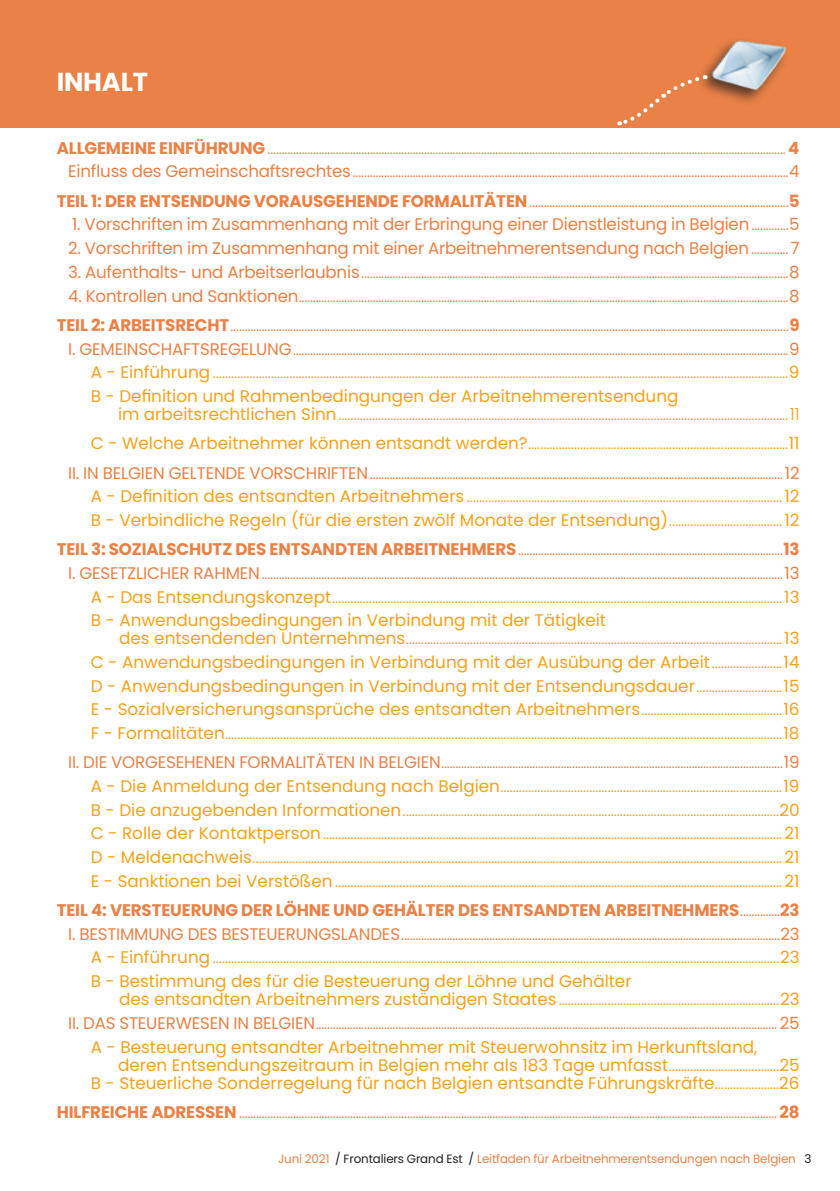
<style>
.page{position:relative;width:840px;height:1191px;background:#fff}
.page>*{position:absolute;margin:0;border:0;box-sizing:border-box;transform-origin:0 0}
.t1{font:700 26px "Poppins";letter-spacing:-.01em;color:#fff}
.t2{font:300 16.8px/23.6px "Poppins";color:#f5a21a;text-align:justify}
.t3{font:300 16.8px/23.6px "Poppins";color:#ea8146;text-align:right}
.t4{font:16.8px/18px "Poppins";color:#f5a21a;text-align:right}
.t5{font:16.8px "Poppins";letter-spacing:-.01em;color:#ea8146}
.t6{font:700 16.8px "Poppins";letter-spacing:-.01em;color:#ea8146}
.t7{font:12px "Poppins";letter-spacing:-.01em;color:#ea8146}
.s1{font-weight:700}
.s2{font-weight:400}
.s3{font-weight:300}
.s4{font-weight:400;color:#ea8146}
.s5{color:#ea8146}
.s6{color:#231f20}
</style>
<div class="page">
<div style="left:0;top:0;width:839px;height:127px;background:#ea8146"></div>
<div style="left:695px;top:37px;width:95px;height:69px;background:#231f20;opacity:.75"></div>
<img style="left:707px;top:37px;width:83px;height:69px">
<svg style="left:617px;top:74px;width:88px;height:52px"></svg>
<h1 class="t1" style="left:57px;top:67px;width:93px">INHALT</h1>
<p class="t3" style="left:57px;top:136px;width:744px"><span class="s1">ALLGEMEINE EINFÜHRUNG</span>...................................................................................................................................................................................... <span class="s1">4<br></span><span class="s2">Einfluss des Gemeinschaftsrechtes</span>.........................................................................................................................................................<span class="s2">4</span></p>
<p class="t3" style="left:57px;top:189px;width:744px"><span class="s1">TEIL 1: DER ENTSENDUNG VORAUSGEHENDE FORMALITÄTEN</span>...........................................................................................<span class="s1">5</span></p>
<p class="t5" style="left:72px;top:215px;width:728px">1. Vorschriften im Zusammenhang mit der Erbringung einer Dienstleistung in Belgien<span class="s3">.............</span>5</p>
<p class="t5" style="left:68px;top:238px;width:732px">2. Vorschriften im Zusammenhang mit einer Arbeitnehmerentsendung nach Belgien<span class="s3">.............</span>7</p>
<p class="t3" style="left:68px;top:260px;width:732px"><span class="s2">3. Aufenthalts- und Arbeitserlaubnis</span>......................................................................................................................................................<span class="s2">8</span></p>
<p class="t3" style="left:57px;top:281px;width:744px;line-height:29.4px"><span class="s2">4. Kontrollen und Sanktionen</span>............................................................................................................................................................................<span class="s2">8<br></span><span class="s1">TEIL 2: ARBEITSRECHT</span>....................................................................................................................................................................................................<span class="s1">9</span></p>
<p class="t2" style="left:91px;top:337px;width:709px;text-indent:-23px"><span class="s4">I. GEMEINSCHAFTSREGELUNG</span><span class="s5">..............................................................................................................................................................................</span><span class="s4">9<br></span><span class="s2">A - Einführung</span> ............................................................................................................................................................................................<span class="s2">9<br>B - Definition und Rahmenbedingungen der Arbeitnehmerentsendung</span></p>
<p class="t2" style="left:68px;top:399px;width:732px;line-height:29.4px;text-align:right"><span class="s2">im arbeitsrechtlichen Sinn</span>...................................................................................................................................................11<br><span class="s2">C - Welche Arbeitnehmer können entsandt werden?</span>.....................................................................................<span class="s2">11<br></span><span class="s4">II. IN BELGIEN GELTENDE VORSCHRIFTEN</span><span class="s5">.................................................................................................................................................</span><span class="s4">12</span></p>
<p class="t2" style="left:91px;top:484px;width:709px"><span class="s2">A - Definition des entsandten Arbeitnehmers</span> .......................................................................................................<span class="s2">12<br>B - Verbindliche Regeln (für die ersten zwölf Monate der Entsendung)</span>.....................................<span class="s2">12</span></p>
<p class="t3" style="left:57px;top:537px;width:743px"><span class="s1">TEIL 3: SOZIALSCHUTZ DES ENTSANDTEN ARBEITNEHMERS</span>.............................................................................................<span class="s1">13</span></p>
<p class="t3" style="left:68px;top:561px;width:732px"><span class="s2">I. GESETZLICHER RAHMEN</span>.......................................................................................................................................................................................<span class="s2">13</span></p>
<p class="t2" style="left:91px;top:585px;width:709px"><span class="s2">A - Das Entsendungskonzept</span>...................................................................................................................................................<span class="s2">13</span></p>
<p class="t4" style="left:91px;top:611px;width:516px">B - Anwendungsbedingungen in Verbindung mit der Tätigkeit</p>
<p class="t2" style="left:91px;top:626px;width:709px;text-indent:28px"><span class="s2">des entsendenden Unternehmens</span>...........................................................................................................................<span class="s2">13<br>C - Anwendungsbedingungen in Verbindung mit der Ausübung der Arbeit</span>.......................<span class="s2">14<br>D - Anwendungsbedingungen in Verbindung mit der Entsendungsdauer</span>............................<span class="s2">15<br>E - Sozialversicherungsansprüche des entsandten Arbeitnehmers</span>..............................................<span class="s2">16<br>F - Formalitäten</span>......................................................................................................................................................................................<span class="s2">18</span></p>
<p class="t2" style="left:91px;top:751px;width:709px;text-indent:-23px"><span class="s4">II. DIE VORGESEHENEN FORMALITÄTEN IN BELGIEN</span><span class="s5">........................................................................................................................</span><span class="s4">19<br></span><span class="s2">A - Die Anmeldung der Entsendung nach Belgien</span>............................................................................................<span class="s2">19<br>B - Die anzugebenden Informationen</span>...........................................................................................................................<span class="s2">20<br>C - Rolle der Kontaktperson</span>......................................................................................................................................................<span class="s2">21<br>D - Meldenachweis</span>.............................................................................................................................................................................<span class="s2">21<br>E - Sanktionen bei Verstößen</span> ..................................................................................................................................................<span class="s2">21</span></p>
<p class="t6" style="left:57px;top:900px;width:743px">TEIL 4: VERSTEUERUNG DER LÖHNE UND GEHÄLTER DES ENTSANDTEN ARBEITNEHMERS<span class="s3">..............</span>23</p>
<p class="t3" style="left:68px;top:922px;width:732px"><span class="s2">I. BESTIMMUNG DES BESTEUERUNGSLANDES</span>.....................................................................................................................................<span class="s2">23</span></p>
<p class="t2" style="left:91px;top:946px;width:709px"><span class="s2">A - Einführung</span> .........................................................................................................................................................................................<span class="s2">23</span></p>
<p class="t4" style="left:91px;top:972px;width:542px">B - Bestimmung des für die Besteuerung der Löhne und Gehälter</p>
<p class="t2" style="left:119px;top:987px;width:681px"><span class="s2">des entsandten Arbeitnehmers zuständigen Staates</span>........................................................................<span class="s2">23</span></p>
<p class="t3" style="left:68px;top:1011px;width:732px"><span class="s2">II. DAS STEUERWESEN IN BELGIEN</span>.................................................................................................................................................................. <span class="s2">25</span></p>
<p class="t4" style="left:91px;top:1037px;width:667px">A - Besteuerung entsandter Arbeitnehmer mit Steuerwohnsitz im Herkunftsland,</p>
<p class="t4" style="left:91px;top:1055px;width:709px">deren Entsendungszeitraum in Belgien mehr als 183 Tage umfasst<span class="s3">....................................</span>25<br>B - Steuerliche Sonderregelung für nach Belgien entsandte Führungskräfte<span class="s3">.....................</span>26</p>
<p class="t3" style="left:57px;top:1100px;width:743px"><span class="s1">HILFREICHE ADRESSEN</span> .............................................................................................................................................................................................<span class="s1">28</span></p>
<p class="t7" style="left:278px;top:1151px;width:534px">Juni 2021 <span class="s6">/ Frontaliers Grand Est /</span> Leitfaden für Arbeitnehmerentsendungen nach Belgien <span class="s6">3</span></p>
</div>
